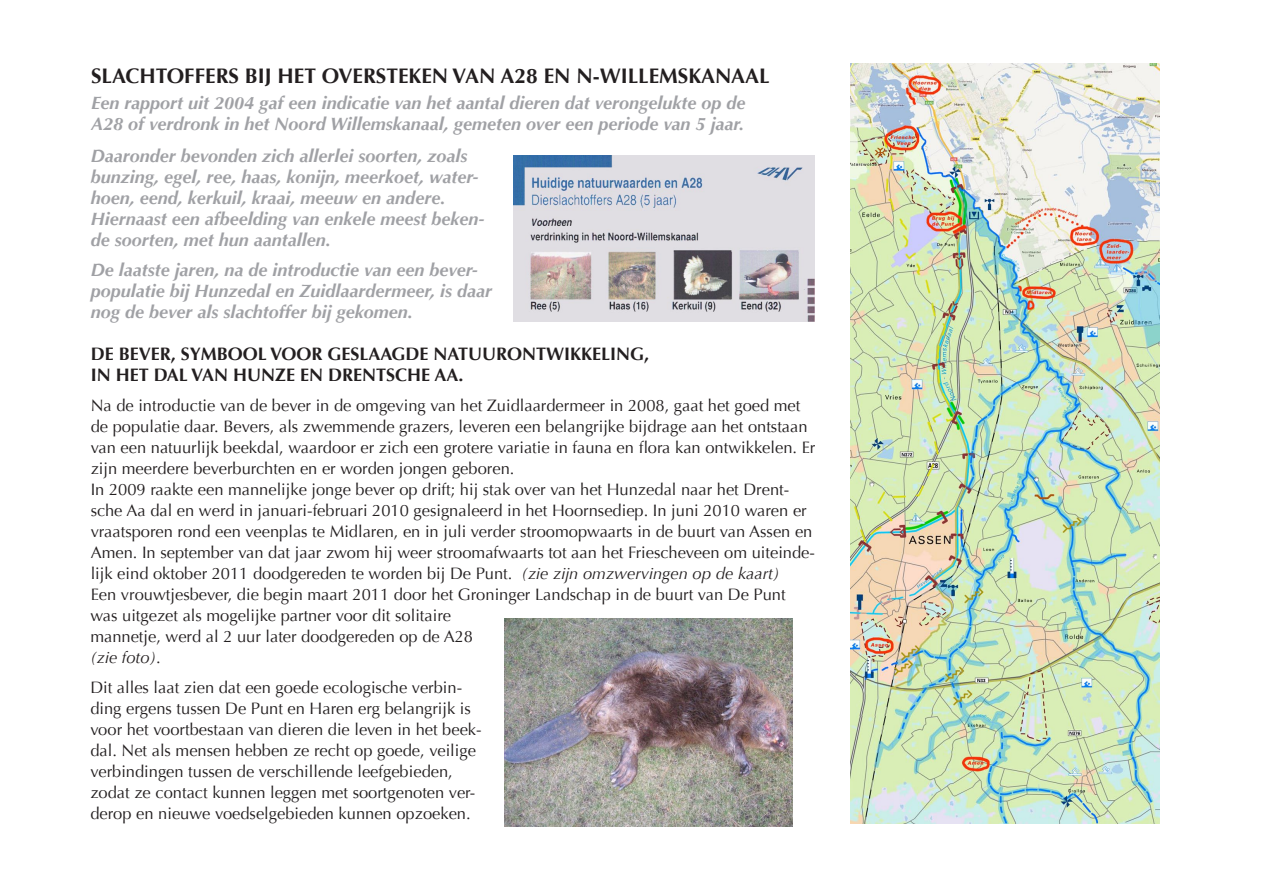
<style>
.page{position:relative;width:1263px;height:893px;background:#fff}
.page>*{position:absolute;margin:0;border:0;box-sizing:border-box;transform-origin:0 0}
.t1{font:700 21px "Optima";color:#231f20}
.t2{font:italic 700 18px/21px "Optima";color:#a0a1a5}
.t3{font:700 18px/21px "Optima";color:#231f20}
.t4{font:16.5px/21px "Optima";color:#231f20}
.s1{font-style:italic}
</style>
<div class="page">
<img style="left:513px;top:155px;width:301px;height:167px">
<img style="left:505px;top:618px;width:288px;height:208px">
<img style="left:850px;top:64px;width:309px;height:759px">
<p class="t1" style="left:91px;top:64px;width:680px">SLACHTOFFERS BIJ HET OVERSTEKEN VAN A28 EN N-WILLEMSKANAAL</p>
<p class="t2" style="left:91px;top:92px;width:656px">Een rapport uit 2004 gaf een indicatie van het aantal dieren dat verongelukte op de<br>A28 of verdronk in het Noord Willemskanaal, gemeten over een periode van 5 jaar.</p>
<p class="t2" style="left:91px;top:146px;width:395px">Daaronder bevonden zich allerlei soorten, zoals bunzing, egel, ree, haas, konijn, meerkoet, water&shy;hoen, eend, kerkuil, kraai, meeuw en andere.<br>Hiernaast een afbeelding van enkele meest beken&shy;de soorten, met hun aantallen.</p>
<p class="t2" style="left:91px;top:260px;width:403px">De laatste jaren, na de introductie van een bever&shy;populatie bij Hunzedal en Zuidlaardermeer, is daar nog de bever als slachtoffer bij gekomen.</p>
<p class="t3" style="left:91px;top:343px;width:560px">DE BEVER, SYMBOOL VOOR GESLAAGDE NATUURONTWIKKELING,<br>IN HET DAL VAN HUNZE EN DRENTSCHE AA.</p>
<p class="t4" style="left:90px;top:395px;width:727px">Na de introductie van de bever in de omgeving van het Zuidlaardermeer in 2008, gaat het goed met de populatie daar. Bevers, als zwemmende grazers, leveren een belangrijke bijdrage aan het ontstaan van een natuurlijk beekdal, waardoor er zich een grotere variatie in fauna en flora kan ontwikkelen. Er zijn meerdere beverburchten en er worden jongen geboren.<br>In 2009 raakte een mannelijke jonge bever op drift; hij stak over van het Hunzedal naar het Drent&shy;sche Aa dal en werd in januari-februari 2010 gesignaleerd in het Hoornsediep. In juni 2010 waren er vraatsporen rond een veenplas te Midlaren, en in juli verder stroomopwaarts in de buurt van Assen en Amen. In september van dat jaar zwom hij weer stroomafwaarts tot aan het Friescheveen om uiteinde&shy;lijk eind oktober 2011 doodgereden te worden bij De Punt. <span class="s1">(zie zijn omzwervingen op de kaart)<br></span>Een vrouwtjesbever, die begin maart 2011 door het Groninger Landschap in de buurt van De Punt was uitgezet als mogelijke partner voor dit solitaire<br>mannetje, werd al 2 uur later doodgereden op de A28<br><span class="s1">(zie foto)</span>.</p>
<p class="t4" style="left:90px;top:677px;width:393px">Dit alles laat zien dat een goede ecologische verbin&shy;ding ergens tussen De Punt en Haren erg belangrijk is voor het voortbestaan van dieren die leven in het beek&shy;dal. Net als mensen hebben ze recht op goede, veilige verbindingen tussen de verschillende leefgebieden, zodat ze contact kunnen leggen met soortgenoten ver&shy;derop en nieuwe voedselgebieden kunnen opzoeken.</p>
</div>
